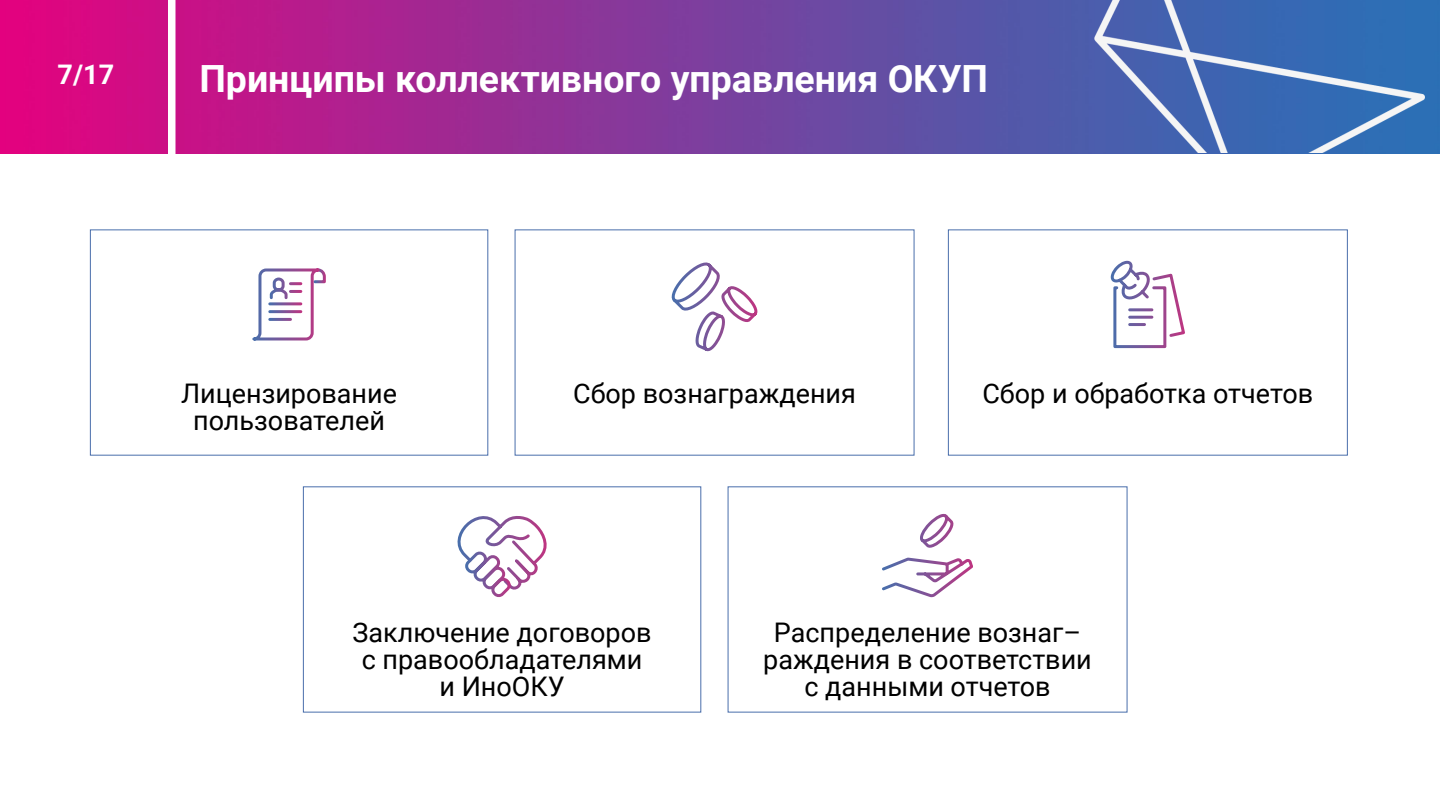
<style>
.page{position:relative;width:1440px;height:810px;background:#fff}
.page>*{position:absolute;margin:0;border:0;box-sizing:border-box;transform-origin:0 0}
.t1{font:700 37.5px "Roboto";color:#fff}
.t2{font:27px/27px "Roboto";color:#000;text-align:center}
.t3{font:700 27px "Roboto";color:#fff}
</style>
<div class="page">
<img style="left:0;top:0;width:1440px;height:154px">
<img style="left:1095px;top:0;width:329px;height:153px">
<div style="left:168px;top:0;width:8px;height:155px;background:#fff"></div>
<div style="left:303px;top:486px;width:398px;height:226px;border:1px solid #496eab"></div>
<div style="left:728px;top:486px;width:399px;height:226px;border:1px solid #496eab"></div>
<div style="left:90px;top:230px;width:398px;height:226px;border:1px solid #496eab"></div>
<div style="left:515px;top:230px;width:399px;height:226px;border:1px solid #496eab"></div>
<div style="left:948px;top:230px;width:400px;height:226px;border:1px solid #496eab"></div>
<svg style="left:1111px;top:260px;width:74px;height:89px"></svg>
<svg style="left:252px;top:268px;width:74px;height:73px"></svg>
<svg style="left:671px;top:262px;width:87px;height:90px"></svg>
<svg style="left:882px;top:513px;width:91px;height:85px"></svg>
<svg style="left:457px;top:516px;width:90px;height:81px"></svg>
<p class="t3" style="left:58px;top:55px;width:58px">7/17</p>
<h1 class="t1" style="left:200px;top:52px;width:790px">Принципы коллективного управления ОКУП</h1>
<p class="t2" style="left:181px;top:379px;width:217px">Лицензирование пользователей</p>
<p class="t2" style="left:573px;top:379px;width:284px">Сбор вознаграждения</p>
<p class="t2" style="left:982px;top:379px;width:333px">Сбор и обработка отчетов</p>
<p class="t2" style="left:353px;top:618px;width:300px">Заключение договоров с правообладателями и ИноОКУ</p>
<p class="t2" style="left:763px;top:618px;width:330px">Распределение вознаг– раждения в соответствии с данными отчетов</p>
</div>
